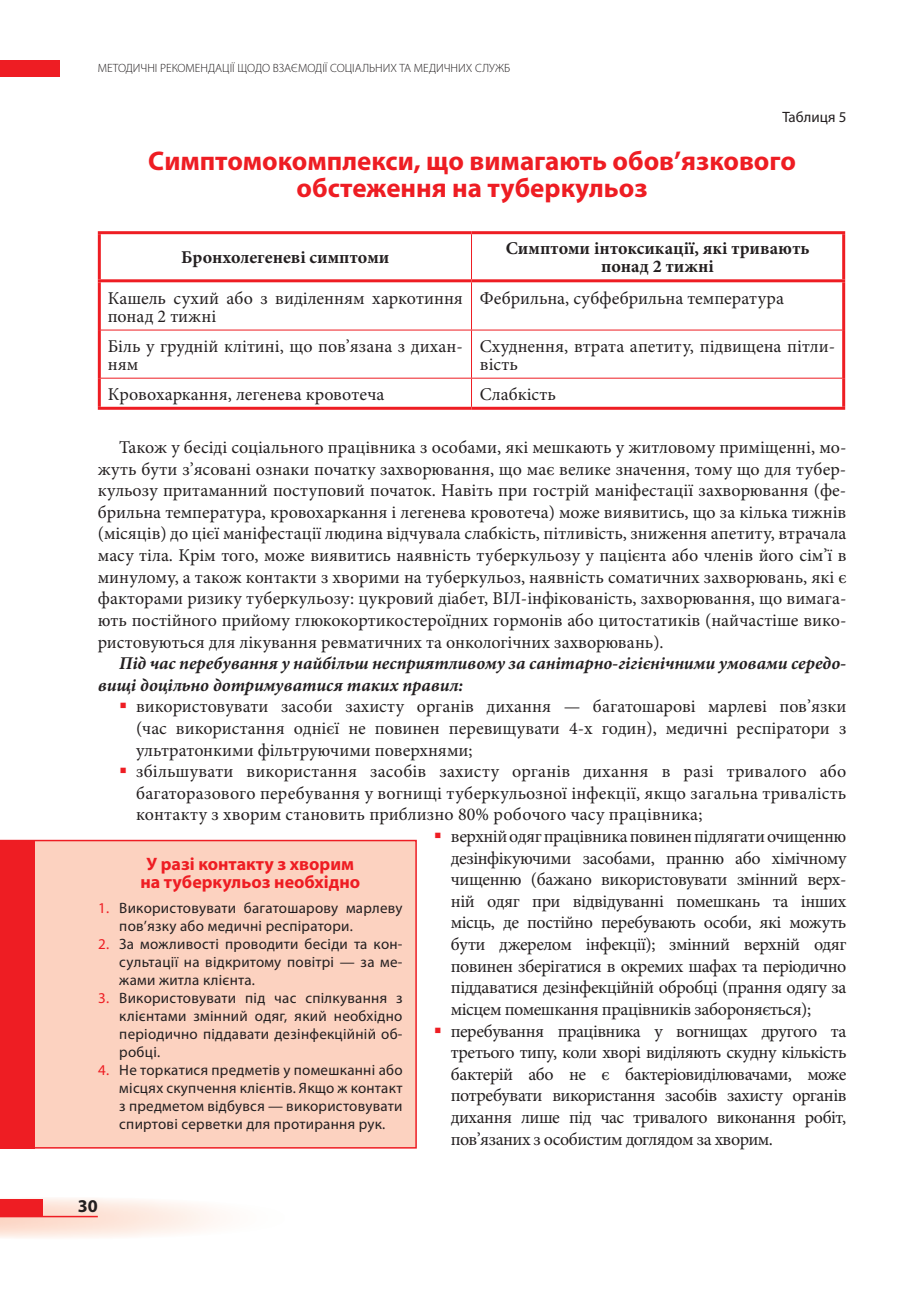
<style>
.page{position:relative;width:906px;height:1289px;background:#fff}
.page>*{position:absolute;margin:0;border:0;box-sizing:border-box;transform-origin:0 0}
.t1{font:700 27px/27px "Myriad Pro";color:#ee1d23;text-align:center}
.t2{font:18px/21.6px "Minion Pro";color:#231f20;text-align:justify}
.t3{font:italic 700 18px/21.6px "Minion Pro";color:#231f20}
.t4{font:700 18px/18px "Minion Pro";color:#231f20;text-align:center}
.t5{font:700 18px/18px "Myriad Pro";color:#ee1d23;text-align:center}
.t6{font:700 18px "Myriad Pro";color:#231f20}
.t7{font:15px/18px "Myriad Pro";letter-spacing:.02em;color:#231f20;text-align:justify}
.t8{font:15px "Myriad Pro";color:#231f20}
.t9{font:300 12px "Myriad Pro";color:#231f20}
.s1{color:#ee1d23}
</style>
<div class="page">
<hr style="left:98px;top:231px;width:373px;height:3px;background:#ee1d23">
<hr style="left:98px;top:234px;width:3px;height:45px;background:#ee1d23">
<hr style="left:471px;top:231px;width:374px;height:3px;background:#ee1d23">
<hr style="left:842px;top:234px;width:3px;height:45px;background:#ee1d23">
<hr style="left:98px;top:279px;width:373px;height:3px;background:#ee1d23">
<hr style="left:98px;top:282px;width:3px;height:48px;background:#ee1d23">
<hr style="left:471px;top:279px;width:374px;height:3px;background:#ee1d23">
<hr style="left:842px;top:282px;width:3px;height:48px;background:#ee1d23">
<hr style="left:98px;top:330px;width:3px;height:48px;background:#ee1d23">
<hr style="left:842px;top:330px;width:3px;height:48px;background:#ee1d23">
<hr style="left:98px;top:378px;width:3px;height:29px;background:#ee1d23">
<hr style="left:842px;top:378px;width:3px;height:29px;background:#ee1d23">
<hr style="left:98px;top:407px;width:373px;height:3px;background:#ee1d23">
<hr style="left:471px;top:407px;width:374px;height:3px;background:#ee1d23">
<hr style="left:471px;top:234px;width:1px;height:45px;background:#ee1d23">
<hr style="left:471px;top:282px;width:1px;height:48px;background:#ee1d23">
<hr style="left:101px;top:330px;width:370px;height:1px;background:#ee1d23">
<hr style="left:471px;top:330px;width:371px;height:1px;background:#ee1d23">
<hr style="left:471px;top:330px;width:1px;height:48px;background:#ee1d23">
<hr style="left:101px;top:378px;width:370px;height:1px;background:#ee1d23">
<hr style="left:471px;top:378px;width:371px;height:1px;background:#ee1d23">
<svg style="left:471px;top:378px;width:1px;height:29px"></svg>
<div style="left:1px;top:840px;width:415px;height:307px;background:#fcd2c0"></div>
<div style="left:0;top:839px;width:417px;height:309px;border:2px solid #ee1d23"></div>
<div style="left:0;top:839px;width:34px;height:309px;background:#ee1d23"></div>
<hr style="left:0;top:1215px;width:98px;height:2px;background:#ee1d23">
<div style="left:0;top:1199px;width:43px;height:16px;background:#ee1d23"></div>
<div style="left:0;top:60px;width:60px;height:17px;background:#ee1d23"></div>
<p class="t9" style="left:98px;top:61px;width:414px">МЕТОДИЧНІ РЕКОМЕНДАЦІЇ ЩОДО ВЗАЄМОДІЇ СОЦІАЛЬНИХ ТА МЕДИЧНИХ СЛУЖБ</p>
<p class="t8" style="left:782px;top:108px;width:66px">Таблиця 5</p>
<h1 class="t1" style="left:148px;top:147px;width:649px">Симптомокомплекси, що вимагають обов’язкового обстеження на туберкульоз</h1>
<p class="t4" style="left:181px;top:248px;width:210px">Бронхолегеневі симптоми</p>
<p class="t4" style="left:505px;top:239px;width:305px">Симптоми інтоксикації, які тривають понад 2 тижні</p>
<p class="t2" style="left:108px;top:289px;width:357px;line-height:18px">Кашель сухий або з виділенням харкотиння понад 2 тижні</p>
<p class="t2" style="left:480px;top:287px;width:305px">Фебрильна, субфебрильна температура</p>
<p class="t2" style="left:108px;top:337px;width:357px;line-height:18px">біль у грудній клітині, що пов’язана з дихан&shy;ням</p>
<p class="t2" style="left:480px;top:337px;width:357px;line-height:18px">Схуднення, втрата апетиту, підвищена пітли&shy;вість</p>
<p class="t2" style="left:108px;top:383px;width:278px">Кровохаркання, легенева кровотеча</p>
<p class="t2" style="left:480px;top:383px;width:77px">Слабкість</p>
<p class="t2" style="left:98px;top:436px;width:750px;text-indent:21px">Також у бесіді соціального працівника з особами, які мешкають у житловому приміщенні, мо&shy;жуть бути з’ясовані ознаки початку захворювання, що має велике значення, тому що для тубер&shy;кульозу притаманний поступовий початок. Навіть при гострій маніфестації захворювання (фе&shy;брильна температура, кровохаркання і легенева кровотеча) може виявитись, що за кілька тижнів (місяців) до цієї маніфестації людина відчувала слабкість, пітливість, зниження апетиту, втрачала масу тіла. Крім того, може виявитись наявність туберкульозу у пацієнта або членів його сім’ї в минулому, а також контакти з хворими на туберкульоз, наявність соматичних захворювань, які є факторами ризику туберкульозу: цукровий діабет, ВІЛ-інфікованість, захворювання, що вимага&shy;ють постійного прийому глюкокортикостероїдних гормонів або цитостатиків (найчастіше вико&shy;ристовуються для лікування ревматичних та онкологічних захворювань).</p>
<p class="t3" style="left:98px;top:652px;width:750px;text-indent:21px">Під час перебування у найбільш несприятливому за санітарно-гігієнічними умовами середо&shy;вищі доцільно дотримуватися таких правил:</p>
<p class="t2" style="left:136px;top:696px;width:712px;text-indent:-17px"><span class="s1">▪</span> використовувати засоби захисту органів дихання — багатошарові марлеві пов’язки (час використання однієї не повинен перевищувати 4-х годин), медичні респіратори з ультратонкими фільтруючими поверхнями;</p>
<p class="t2" style="left:136px;top:760px;width:712px;text-indent:-17px"><span class="s1">▪</span> збільшувати використання засобів захисту органів дихання в разі тривалого або багаторазового перебування у вогнищі туберкульозної інфекції, якщо загальна тривалість контакту з хворим становить приблизно 80% робочого часу працівника;</p>
<p class="t2" style="left:451px;top:825px;width:397px;text-indent:-17px"><span class="s1">▪</span> верхній одяг працівника повинен підлягати очищенню дезінфікуючими засобами, пранню або хімічному чищенню (бажано використовувати змінний верх&shy;ній одяг при відвідуванні помешкань та інших місць, де постійно перебувають особи, які можуть бути джерелом інфекції); змінний верхній одяг повинен зберігатися в окремих шафах та періодично піддаватися дезінфекційній обробці (прання одягу за місцем помешкання працівників забороняється);</p>
<p class="t2" style="left:451px;top:1020px;width:397px;text-indent:-17px"><span class="s1">▪</span> перебування працівника у вогнищах другого та третього типу, коли хворі виділяють скудну кількість бактерій або не є бактеріовиділювачами, може потребувати використання засобів захисту органів дихання лише під час тривалого виконання робіт, пов’язаних з особистим доглядом за хворим.</p>
<p class="t5" style="left:140px;top:854px;width:221px">У разі контакту з хворим на туберкульоз необхідно</p>
<p class="t7" style="left:119px;top:898px;width:285px;text-indent:-21px"><span class="s1">1.</span> Використовувати багатошарову марлеву по в’я з ку або медичні респіратори.</p>
<p class="t7" style="left:119px;top:934px;width:285px;text-indent:-21px"><span class="s1">2.</span> За можливості проводити бесіди та кон&shy;сультації на відкритому повітрі — за ме&shy;жами житла клієнта.</p>
<p class="t7" style="left:119px;top:988px;width:285px;text-indent:-21px"><span class="s1">3.</span> Використовувати під час спілкування з клієнтами змінний одяг, який необхідно періодично піддавати дезінфекційній об&shy;робці.</p>
<p class="t7" style="left:119px;top:1060px;width:285px;text-indent:-21px"><span class="s1">4.</span> Не торкатися предметів у помешканні або місцях скупчення клієнтів. Якщо ж контакт з предметом відбувся — використовувати спиртові серветки для протирання рук.</p>
<p class="t6" style="left:78px;top:1193px;width:21px">30</p>
</div>
